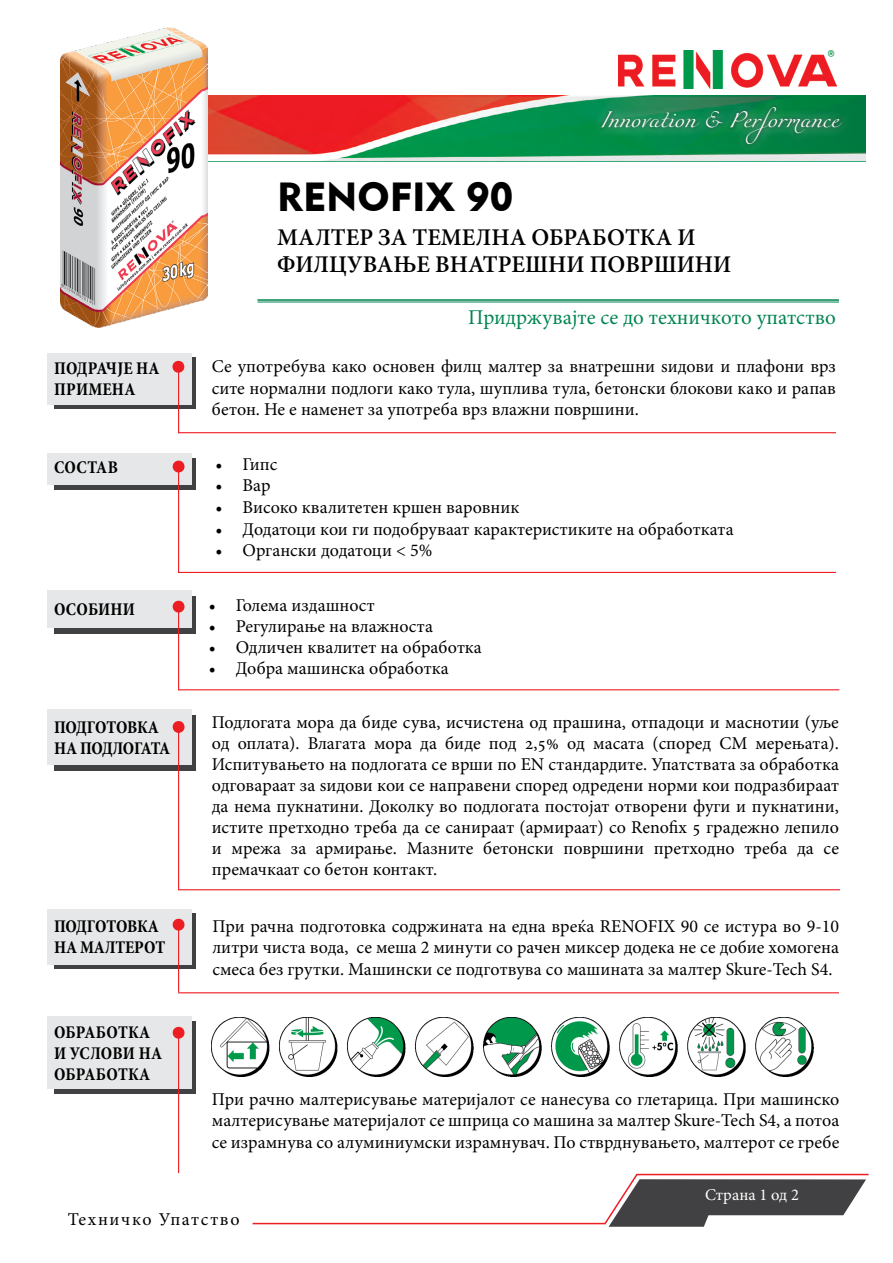
<style>
.page{position:relative;width:893px;height:1263px;background:#fff}
.page>*{position:absolute;margin:0;border:0;box-sizing:border-box;transform-origin:0 0}
.t1{font:40.5px "Geometric 415 BT Black A";color:#000}
.t2{font:600 24px/27px "Minion Pro";color:#000}
.t3{font:21px "Minion Pro";color:#008450}
.t4{font:18px/21px "Minion Pro";color:#000;text-align:justify}
.t5{font:700 condensed 18px/21px "Minion Pro";color:#000}
.t6{font:18px "Miama Nueva";color:#fff}
.t7{font:18px "Minion Pro";letter-spacing:.09em;color:#000}
.t8{font:16.5px "Minion Pro";color:#fff}
</style>
<div class="page">
<img style="left:207px;top:95px;width:658px;height:66px">
<hr style="left:636px;top:1174px;width:233px;height:1px;background:#ed1d24">
<svg style="left:603px;top:1173px;width:263px;height:54px"></svg>
<img style="left:618px;top:51px;width:219px;height:37px">
<div style="left:591px;top:97px;width:260px;height:58px;background:#fff;opacity:.9"></div>
<img style="left:60px;top:27px;width:147px;height:300px">
<hr style="left:257px;top:299px;width:582px;height:2px;background:#008450">
<hr style="left:257px;top:302px;width:582px;height:1px;background:#008450">
<img style="left:212px;top:1017px;width:602px;height:59px">
<div style="left:54px;top:458px;width:142px;height:31px;background:#414042"></div>
<div style="left:47px;top:454px;width:144px;height:31px;background:#e6e7e8"></div>
<svg style="left:172px;top:460px;width:13px;height:13px"></svg>
<hr style="left:178px;top:466px;width:1px;height:107px;background:#ed1d24">
<hr style="left:178px;top:432px;width:658px;height:1px;background:#ed1d24">
<div style="left:54px;top:913px;width:142px;height:56px;background:linear-gradient(to right,#414042,#414042)"></div>
<div style="left:47px;top:909px;width:144px;height:55px;background:#e6e7e8"></div>
<svg style="left:172px;top:918px;width:13px;height:13px"></svg>
<hr style="left:178px;top:922px;width:1px;height:70px;background:#ed1d24">
<hr style="left:178px;top:992px;width:661px;height:1px;background:#ed1d24">
<div style="left:54px;top:715px;width:142px;height:56px;background:#414042"></div>
<div style="left:47px;top:709px;width:144px;height:56px;background:#e6e7e8"></div>
<svg style="left:172px;top:721px;width:13px;height:13px"></svg>
<hr style="left:178px;top:728px;width:1px;height:162px;background:#ed1d24">
<hr style="left:179px;top:889px;width:661px;height:1px;background:#ed1d24">
<div style="left:54px;top:597px;width:142px;height:37px;background:#414042"></div>
<div style="left:47px;top:591px;width:144px;height:37px;background:#e6e7e8"></div>
<svg style="left:172px;top:600px;width:13px;height:13px"></svg>
<hr style="left:178px;top:609px;width:1px;height:81px;background:#ed1d24">
<div style="left:54px;top:1021px;width:142px;height:73px;background:linear-gradient(to right,#414042,#414042)"></div>
<div style="left:47px;top:1015px;width:144px;height:73px;background:#e6e7e8"></div>
<svg style="left:172px;top:1026px;width:13px;height:13px"></svg>
<hr style="left:178px;top:1034px;width:1px;height:139px;background:#ed1d24">
<hr style="left:253px;top:1223px;width:352px;height:1px;background:#ed1d24">
<div style="left:54px;top:357px;width:142px;height:52px;background:#414042"></div>
<div style="left:47px;top:353px;width:144px;height:52px;background:#e6e7e8"></div>
<svg style="left:172px;top:360px;width:13px;height:14px"></svg>
<hr style="left:178px;top:367px;width:1px;height:66px;background:#ed1d24">
<hr style="left:178px;top:689px;width:661px;height:1px;background:#ed1d24">
<hr style="left:178px;top:572px;width:658px;height:1px;background:#ed1d24">
<h1 class="t1" style="left:277px;top:171px;width:238px">RENOFIX 90</h1>
<p class="t6" style="left:601px;top:110px;width:240px">Innovation &amp; Performance</p>
<p class="t5" style="left:54px;top:358px;width:107px">ПОДРАЧЈЕ НА<br>ПРИМЕНА</p>
<p class="t5" style="left:54px;top:457px;width:65px">СОСТАВ</p>
<p class="t5" style="left:54px;top:599px;width:82px">ОСОБИНИ</p>
<p class="t5" style="left:54px;top:716px;width:118px">ПОДГОТОВКА<br>НА ПОДЛОГАТА</p>
<p class="t5" style="left:54px;top:915px;width:113px">ПОДГОТОВКА<br>НА МАЛТЕРОТ</p>
<p class="t5" style="left:54px;top:1022px;width:110px">ОБРАБОТКА<br>И УСЛОВИ НА<br>ОБРАБОТКА</p>
<h2 class="t2" style="left:277px;top:224px;width:456px">МАЛТЕР ЗА ТЕМЕЛНА ОБРАБОТКА И<br>ФИЛЦУВАЊЕ ВНАТРЕШНИ ПОВРШИНИ</h2>
<p class="t3" style="left:468px;top:303px;width:369px">Придржувајте се до техничкото упатство</p>
<p class="t4" style="left:212px;top:356px;width:626px;line-height:21.6px">Се употребува како основен филц малтер за внатрешни ѕидови и плафони врз сите нормални подлоги како тула, шуплива тула, бетонски блокови како и рапав бетон. Не е наменет за употреба врз влажни површини.</p>
<p class="t4" style="left:216px;top:454px;width:63px">• Гипс</p>
<p class="t4" style="left:216px;top:475px;width:56px">• Вар</p>
<p class="t4" style="left:216px;top:497px;width:305px">• Високо квалитетен кршен варовник</p>
<p class="t4" style="left:216px;top:518px;width:519px">• Додатоци кои ги подобруваат карактеристиките на обработката</p>
<p class="t4" style="left:216px;top:540px;width:218px">• Органски додатоци &lt; 5%</p>
<p class="t4" style="left:209px;top:594px;width:168px">• Голема издашност</p>
<p class="t4" style="left:209px;top:615px;width:226px">• Регулирање на влажноста</p>
<p class="t4" style="left:209px;top:636px;width:275px">• Одличен квалитет на обработка</p>
<p class="t4" style="left:209px;top:657px;width:241px">• Добра машинска обработка</p>
<p class="t4" style="left:212px;top:711px;width:629px">Подлогата мора да биде сува, исчистена од прашина, отпадоци и маснотии (уље од оплата). Влагата мора да биде под 2,5% од масата (според CM мерењата).<br>Испитувањето на подлогата се врши по EN стандардите. Упатствата за обработка одговараат за ѕидови кои се направени според одредени норми кои подразбираат да нема пукнатини. Доколку во подлогата постојат отворени фуги и пукнатини, истите претходно треба да се санираат (армираат) со Renofix 5 градежно лепило и мрежа за армирање. Мазните бетонски површини претходно треба да се премачкаат со бетон контакт.</p>
<p class="t4" style="left:212px;top:915px;width:628px;line-height:21.6px">При рачна подготовка содржината на една вреќа RENOFIX 90 се истура во 9-10 литри чиста вода, се меша 2 минути со рачен миксер додека не се добие хомогена смеса без грутки. Машински се подготвува со машината за малтер Skure-Tech S4.</p>
<p class="t4" style="left:212px;top:1088px;width:629px;line-height:21.6px">При рачно малтерисување материјалот се нанесува со глетарица. При машинско малтерисување материјалот се шприца со машина за малтер Skure-Tech S4, а потоа се израмнува со алуминиумски израмнувач. По стврднувањето, малтерот се гребе</p>
<p class="t8" style="left:705px;top:1184px;width:96px">Страна 1 од 2</p>
<p class="t7" style="left:68px;top:1207px;width:174px">Техничко Упатство</p>
</div>
